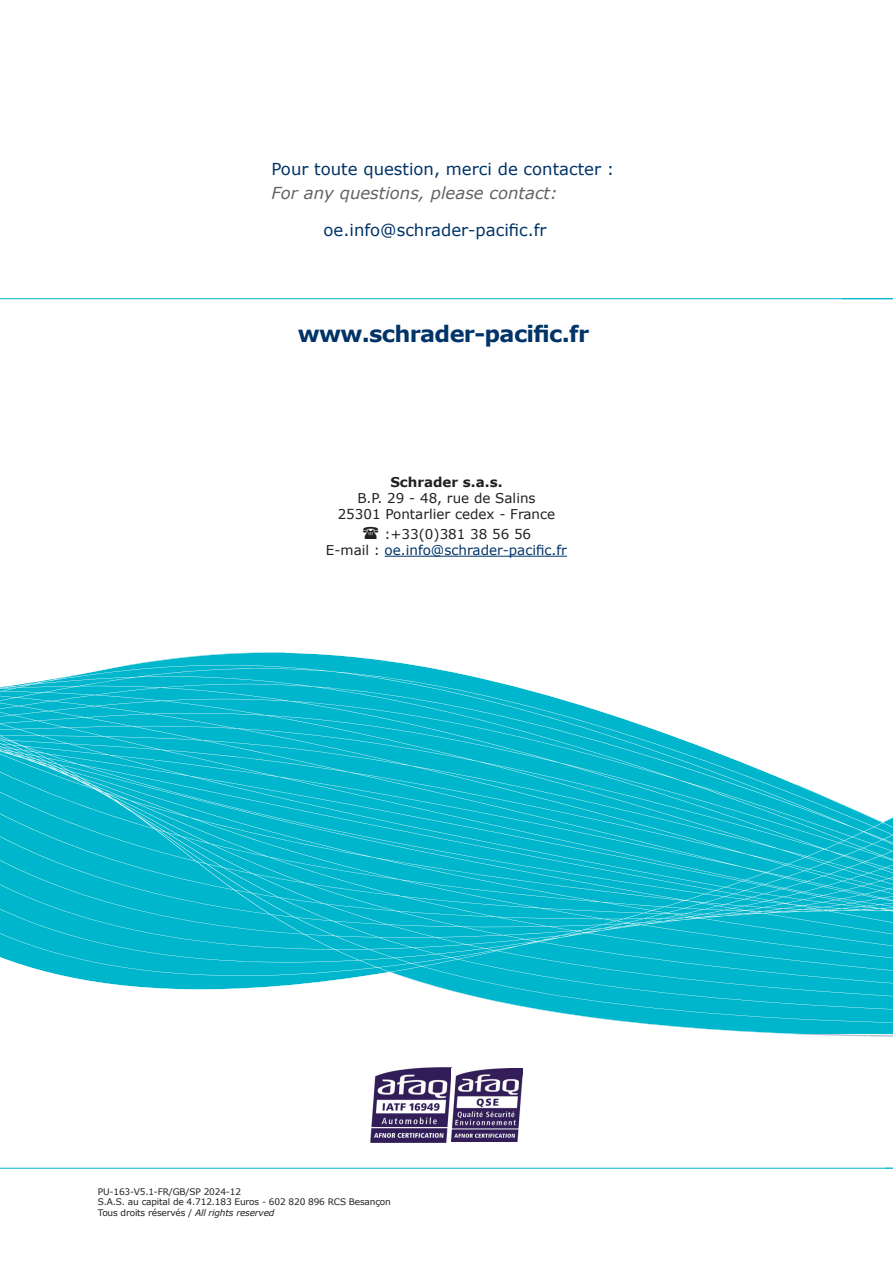
<style>
.page{position:relative;width:893px;height:1263px;background:#fff}
.page>*{position:absolute;margin:0;border:0;box-sizing:border-box;transform-origin:0 0}
.t1{font:700 22.5px "Verdana";letter-spacing:-.03em;color:#003367}
.t2{font:16.5px "Verdana";color:#003367}
.t3{font:italic 16.5px "Verdana";color:#636366}
.t4{font:13.5px/16.2px "Verdana";color:#003367}
.t5{font:13.5px/16.2px "Verdana";color:#231f20;text-align:center}
.t6{font:700 13.5px "Verdana";color:#231f20}
.t7{font:9px/10.8px "Verdana";letter-spacing:-.02em;color:#231f20}
.s1{color:#231f20}
.s2{font-style:italic}
</style>
<div class="page">
<svg style="left:792px;top:854px;width:101px;height:183px;background:#12bacf"></svg>
<svg style="left:0;top:652px;width:893px;height:202px;fill:#00b6cc"></svg>
<svg style="left:0;top:808px;width:795px;height:226px;fill:#00b6cc"></svg>
<hr style="left:0;top:298px;width:893px;height:1px;background:#00b6cc">
<hr style="left:0;top:1168px;width:893px;height:1px;background:#00b6cc">
<img style="left:370px;top:1067px;width:153px;height:75px">
<hr style="left:385px;top:556px;width:182px;height:1px;background:#003367">
<h2 class="t2" style="left:271px;top:157px;width:344px">Pour toute question, merci de contacter :</h2>
<h2 class="t3" style="left:271px;top:181px;width:288px">For any questions, please contact:</h2>
<h2 class="t2" style="left:324px;top:218px;width:224px">oe.info@schrader-pacific.fr</h2>
<h1 class="t1" style="left:298px;top:317px;width:293px">www.schrader-pacific.fr</h1>
<h3 class="t6" style="left:390px;top:472px;width:114px">Schrader s.a.s.</h3>
<h3 class="t5" style="left:338px;top:490px;width:219px">B.P. 29 - 48, rue de Salins<br>25301 Pontarlier cedex - France</h3>
<h3 class="t4" style="left:326px;top:526px;width:243px;text-indent:59px"><span class="s1">:+33(0)381 38 56 56<br>E-mail :</span> oe.info@schrader-pacific.fr</h3>
<p class="t7" style="left:98px;top:1186px;width:294px">PU-163-V5.1-FR/GB/SP 2024-12<br>S.A.S. au capital de 4.712.183 Euros - 602 820 896 RCS Besançon<br>Tous droits réservés / <span class="s2">All rights reserved</span></p>
</div>
